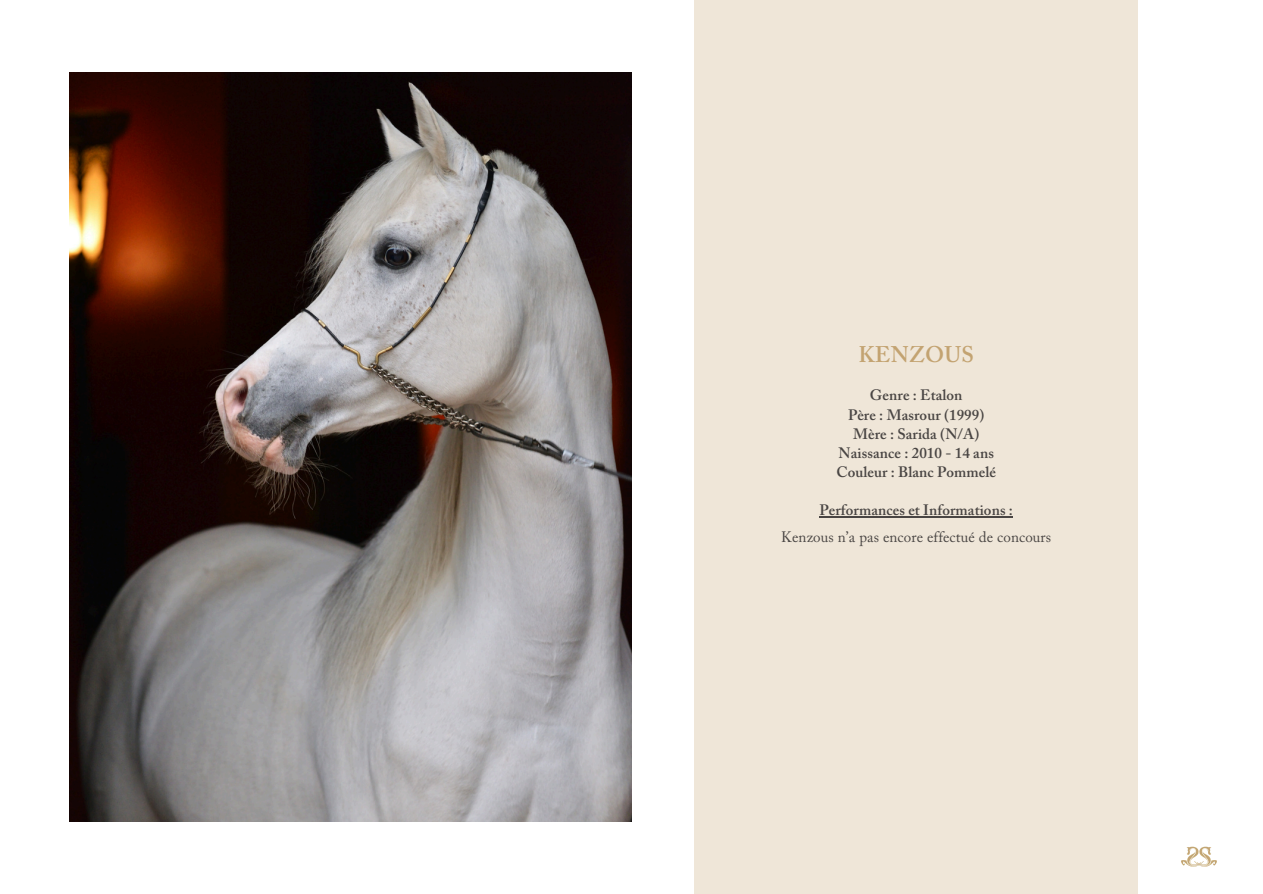
<style>
.page{position:relative;width:1263px;height:894px;background:#fff}
.page>*{position:absolute;margin:0;border:0;box-sizing:border-box;transform-origin:0 0}
.t1{font:600 22.5px "Adobe Caslon Pro";letter-spacing:.015em;color:#c3a371}
.t2{font:600 15px/19.2px "Adobe Caslon Pro";letter-spacing:.005em;color:#494543;text-align:center}
.t3{font:15px "Adobe Caslon Pro";letter-spacing:.005em;color:#494543}
</style>
<div class="page">
<img style="left:70px;top:73px;width:561px;height:748px">
<div style="left:694px;top:0;width:444px;height:893px;background:#efe6d8"></div>
<img style="left:1181px;top:846px;width:36px;height:21px">
<hr style="left:819px;top:516px;width:194px;height:1px;background:#494543">
<h1 class="t1" style="left:858px;top:345px;width:117px">KENZOUS</h1>
<p class="t2" style="left:836px;top:387px;width:161px">Genre : Etalon<br>Père : Masrour (1999)<br>Mère : Sarida (N/A)<br>Naissance : 2010 - 14 ans<br>Couleur : Blanc Pommelé</p>
<p class="t2" style="left:819px;top:502px;width:195px">Performances et Informations :</p>
<p class="t3" style="left:781px;top:531px;width:271px">Kenzous n’a pas encore effectué de concours</p>
</div>
